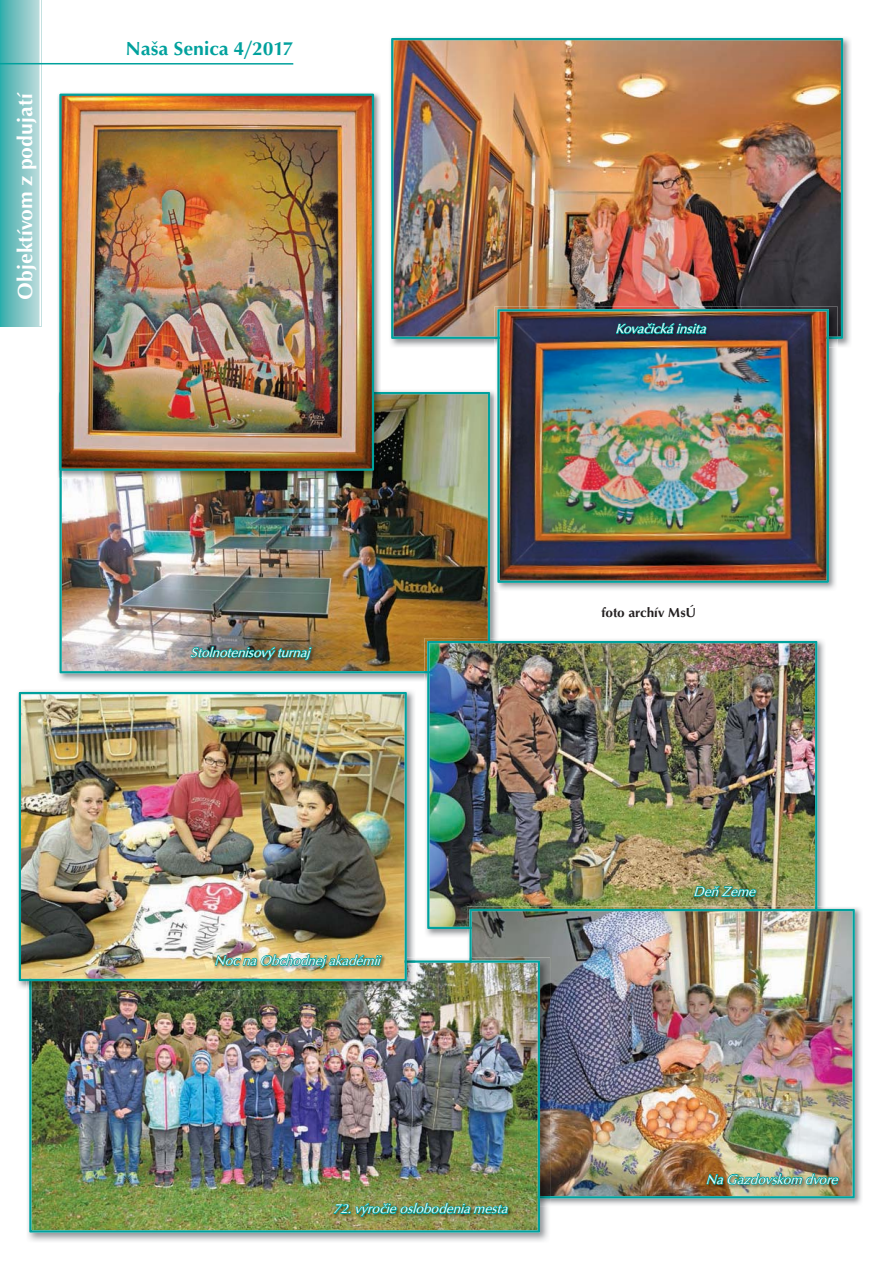
<style>
.page{position:relative;width:893px;height:1263px;background:#fff}
.page>*{position:absolute;margin:0;border:0;box-sizing:border-box;transform-origin:0 0}
.t1{font:500 21px "Optus TCE";color:#fff}
.t2{font:500 19.5px "Optus TCE";color:#00a19d}
.t3{font:italic 13.5px "Optus TCE";color:#fff}
.t4{font:500 13.5px "Optus TCE";color:#231f20}
</style>
<div class="page">
<div style="left:0;top:0;width:41px;height:326px;background:linear-gradient(to right,#39acab,#c4ddde)"></div>
<hr style="left:40px;top:0;width:1px;height:326px;background:#fff">
<hr style="left:0;top:63px;width:293px;height:2px;background:#00a19d">
<img style="left:58px;top:390px;width:439px;height:291px">
<img style="left:59px;top:392px;width:431px;height:281px">
<img style="left:390px;top:37px;width:461px;height:310px">
<img style="left:391px;top:38px;width:452px;height:301px">
<img style="left:425px;top:639px;width:400px;height:298px">
<img style="left:424px;top:638px;width:66px;height:35px">
<img style="left:427px;top:641px;width:390px;height:288px">
<img style="left:468px;top:907px;width:394px;height:298px">
<img style="left:467px;top:907px;width:350px;height:22px">
<img style="left:469px;top:909px;width:386px;height:289px">
<img style="left:58px;top:93px;width:323px;height:385px">
<img style="left:59px;top:392px;width:322px;height:86px">
<img style="left:62px;top:97px;width:309px;height:371px">
<div style="left:59px;top:94px;width:315px;height:377px;border:2px solid #00a19d"></div>
<img style="left:27px;top:958px;width:522px;height:284px">
<img style="left:469px;top:958px;width:81px;height:240px">
<img style="left:29px;top:960px;width:511px;height:273px">
<img style="left:495px;top:306px;width:342px;height:284px">
<img style="left:495px;top:389px;width:4px;height:202px">
<img style="left:497px;top:309px;width:332px;height:274px">
<img style="left:17px;top:690px;width:398px;height:299px">
<img style="left:29px;top:960px;width:386px;height:30px">
<img style="left:19px;top:692px;width:388px;height:289px">
<img style="left:707px;top:322px;width:3px;height:16px">
<img style="left:614px;top:299px;width:93px;height:47px">
<img style="left:189px;top:621px;width:124px;height:48px">
<img style="left:757px;top:885px;width:3px;height:16px">
<svg style="left:692px;top:880px;width:65px;height:25px;background:#699166"></svg>
<img style="left:839px;top:1173px;width:4px;height:16px">
<img style="left:704px;top:1150px;width:135px;height:47px">
<img style="left:332px;top:1202px;width:180px;height:18px">
<img style="left:333px;top:1178px;width:176px;height:44px">
<img style="left:213px;top:944px;width:170px;height:34px">
<h1 class="t1" style="left:17px;top:300px;width:208px;rotate:-90deg">Objektívom z podujatí</h1>
<h2 class="t2" style="left:126px;top:40px;width:169px">Naša Senica 4/2017</h2>
<p class="t3" style="left:615px;top:323px;width:95px">Kovačická insita</p>
<p class="t3" style="left:190px;top:647px;width:121px">Stolnotenisovýturnaj</p>
<p class="t3" style="left:214px;top:955px;width:171px">Nocna Obchodnej akadémii</p>
<p class="t3" style="left:333px;top:1203px;width:179px">72.výročie oslobodenia mesta</p>
<p class="t4" style="left:601px;top:607px;width:96px">foto archív MsÚ</p>
<p class="t3" style="left:693px;top:886px;width:67px">Deň Zeme</p>
<p class="t3" style="left:706px;top:1174px;width:137px">Na Gazdovskom dvore</p>
</div>
